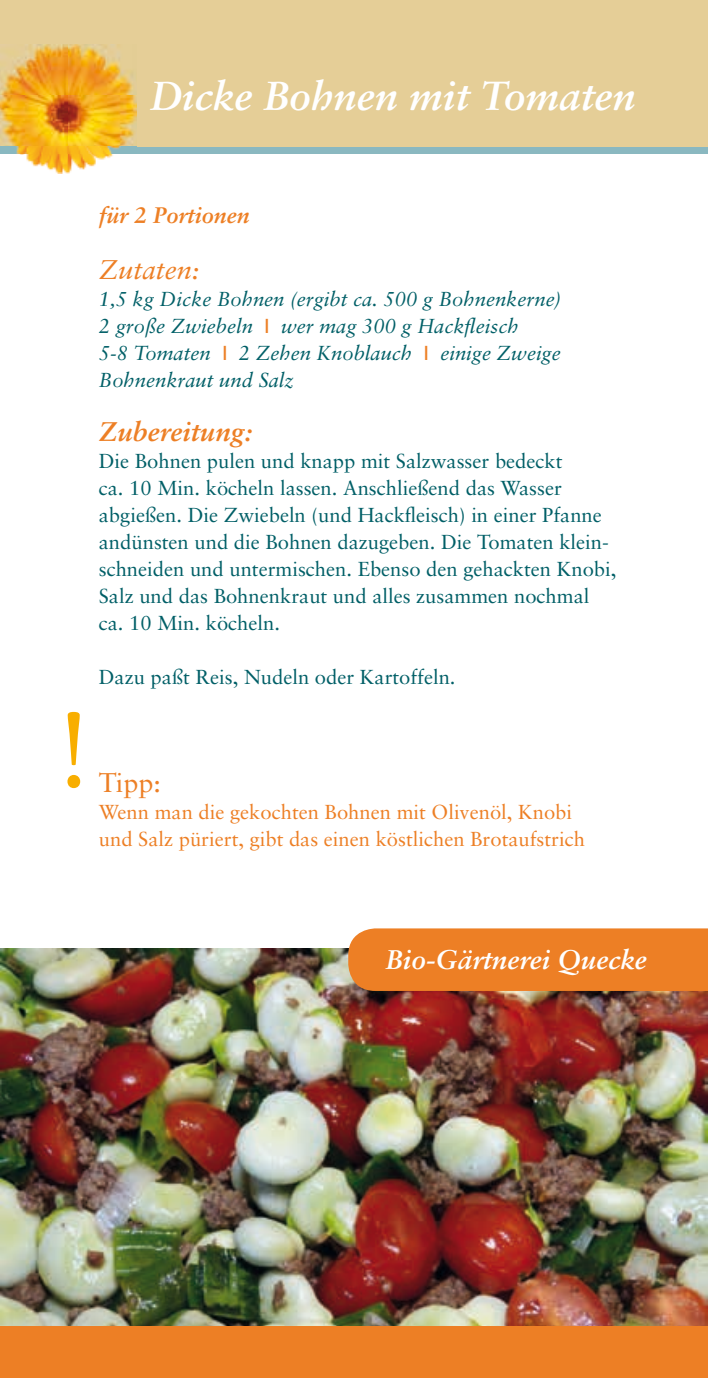
<style>
.page{position:relative;width:708px;height:1378px;background:#fff}
.page>*{position:absolute;margin:0;border:0;box-sizing:border-box;transform-origin:0 0}
.t1{font:112.5px "Minion Pro";color:#f8ae00}
.t2{font:italic 700 40.5px "Sabon";color:#fff}
.t3{font:italic 700 27px "Sabon";color:#fff}
.t4{font:italic 700 27px "Sabon";color:#ed7f25}
.t5{font:italic 27px "Sabon";color:#ed7f25}
.t6{font:27px "Sabon";color:#ed7f25}
.t7{font:italic 700 22.5px "Sabon";color:#ed7f25}
.t8{font:20.25px/27px "Sabon";color:#005f67}
.t9{font:italic 20.25px/27px "Sabon";color:#005f67}
.t10{font:20.25px/27px "Sabon";color:#ed7f25}
.s1{font-family:"Frutiger";font-style:normal;color:#ed7f25}
</style>
<div class="page">
<img style="left:0;top:949px;width:708px;height:378px">
<div style="left:0;top:0;width:708px;height:147px;background:#e5ce97"></div>
<div style="left:0;top:147px;width:708px;height:6px;background:#8ab8c0"></div>
<img style="left:0;top:45px;width:137px;height:128px">
<div style="left:0;top:1327px;width:708px;height:51px;background:#ed7f25"></div>
<div style="left:348px;top:928px;width:360px;height:63px;background:#ed7f25"></div>
<h2 class="t2" style="left:150px;top:71px;width:487px">Dicke Bohnen mit Tomaten</h2>
<h1 class="t1" style="left:58px;top:675px;width:33px">!</h1>
<p class="t7" style="left:99px;top:201px;width:152px">für 2 Portionen</p>
<h3 class="t5" style="left:99px;top:254px;width:102px">Zutaten:</h3>
<p class="t9" style="left:99px;top:286px;width:464px">1,5 kg Dicke Bohnen (ergibt ca. 500 g Bohnenkerne)<br>2 große Zwiebeln <span class="s1">I</span> wer mag 300 g Hackfleisch<br>5-8 Tomaten <span class="s1">I</span> 2 Zehen Knoblauch <span class="s1">I</span> einige Zweige Bohnenkraut und Salz</p>
<h3 class="t4" style="left:99px;top:415px;width:154px">Zubereitung:</h3>
<p class="t8" style="left:99px;top:447px;width:519px">Die Bohnen pulen und knapp mit Salzwasser bedeckt<br>ca. 10 Min. köcheln lassen. Anschließend das Wasser abgießen. Die Zwiebeln (und Hackfleisch) in einer Pfanne andünsten und die Bohnen dazugeben. Die Tomaten klein&shy;schneiden und untermischen. Ebenso den gehackten Knobi, Salz und das Bohnenkraut und alles zusammen nochmal ca. 10 Min. köcheln.</p>
<p class="t8" style="left:99px;top:663px;width:358px">Dazu paßt Reis, Nudeln oder Kartoffeln.</p>
<h3 class="t6" style="left:99px;top:767px;width:64px">Tipp:</h3>
<p class="t10" style="left:99px;top:798px;width:488px">Wenn man die gekochten Bohnen mit Olivenöl, Knobi und Salz püriert, gibt das einen köstlichen Brotaufstrich</p>
<h3 class="t3" style="left:386px;top:943px;width:262px">Bio-Gärtnerei Quecke</h3>
</div>
